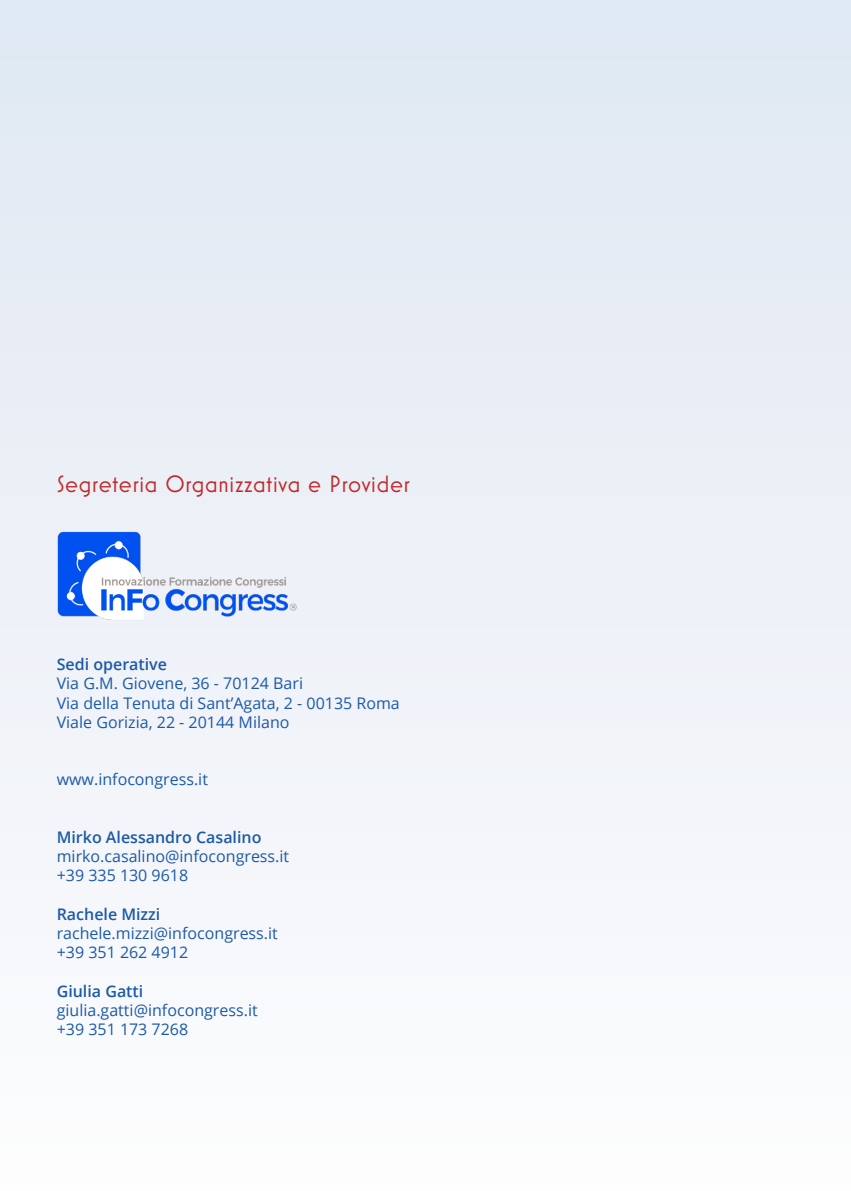
<style>
.page{position:relative;width:851px;height:1191px;background:#fff}
.page>*{position:absolute;margin:0;border:0;box-sizing:border-box;transform-origin:0 0}
.t1{font:24px "Mostra Nuova";letter-spacing:.03em;color:#c1282c}
.t2{font:16px "Open Sans";color:#1c5aa8}
.t3{font:600 16px "Open Sans";color:#1c5aa8}
</style>
<div class="page">
<div style="left:0;top:0;width:850px;height:1191px;background:linear-gradient(to bottom,#dfe8f2,#fdfcfd)"></div>
<img style="left:28px;top:519px;width:281px;height:139px">
<p class="t1" style="left:57px;top:470px;width:354px">Segreteria Organizzativa e Provider</p>
<p class="t3" style="left:57px;top:653px;width:112px">Sedi operative</p>
<p class="t2" style="left:57px;top:672px;width:248px">Via G.M. Giovene, 36 - 70124 Bari</p>
<p class="t2" style="left:57px;top:692px;width:344px">Via della Tenuta di Sant’Agata, 2 - 00135 Roma</p>
<p class="t2" style="left:57px;top:711px;width:234px">Viale Gorizia, 22 - 20144 Milano</p>
<p class="t2" style="left:57px;top:768px;width:153px">www.infocongress.it</p>
<p class="t3" style="left:57px;top:826px;width:206px">Mirko Alessandro Casalino</p>
<p class="t2" style="left:57px;top:845px;width:234px">mirko.casalino@infocongress.it</p>
<p class="t2" style="left:57px;top:864px;width:133px">+39 335 130 9618</p>
<p class="t3" style="left:57px;top:903px;width:105px">Rachele Mizzi</p>
<p class="t2" style="left:57px;top:922px;width:223px">rachele.mizzi@infocongress.it</p>
<p class="t2" style="left:57px;top:941px;width:133px">+39 351 262 4912</p>
<p class="t3" style="left:57px;top:979px;width:88px">Giulia Gatti</p>
<p class="t2" style="left:57px;top:999px;width:202px">giulia.gatti@infocongress.it</p>
<p class="t2" style="left:57px;top:1018px;width:133px">+39 351 173 7268</p>
</div>
